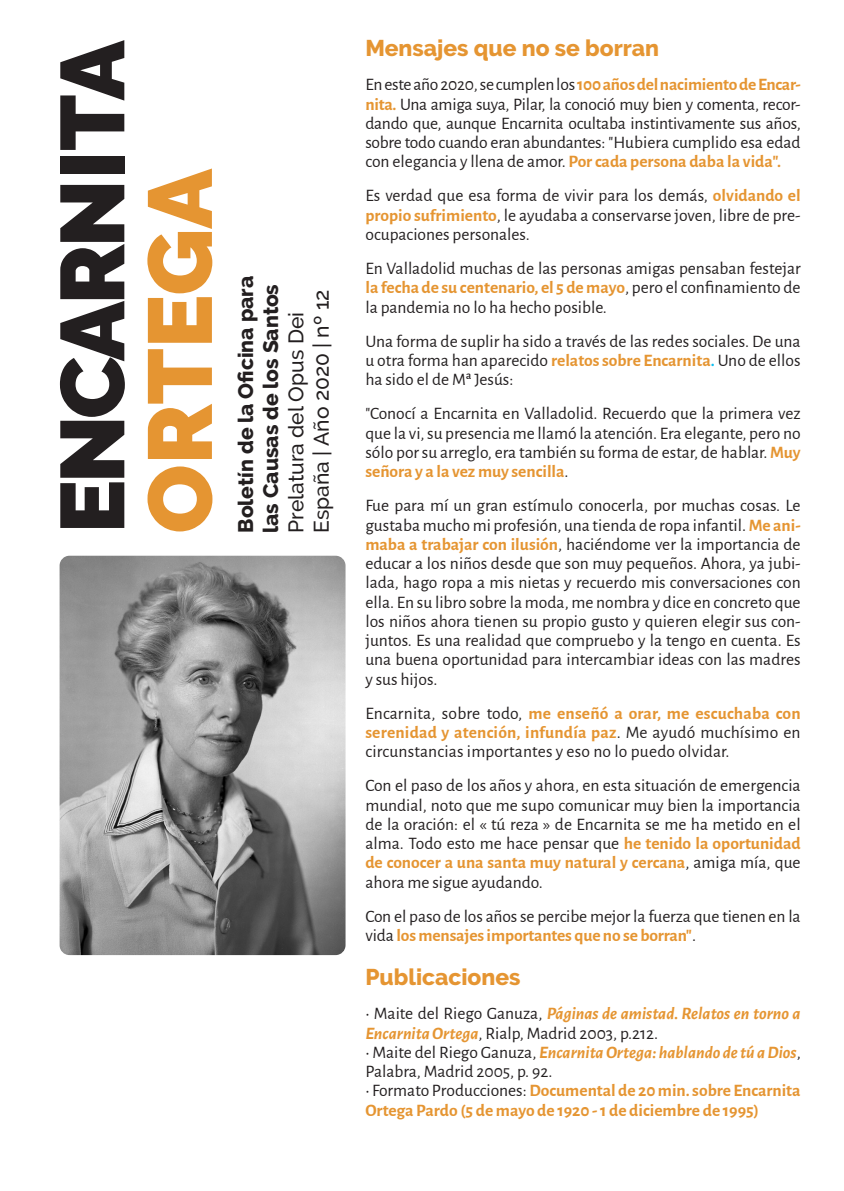
<style>
.page{position:relative;width:844px;height:1191px;background:#fff}
.page>*{position:absolute;margin:0;border:0;box-sizing:border-box;transform-origin:0 0}
.t1{font:900 90.12px "Raleway";letter-spacing:-.04em;color:#231f20}
.t2{font:900 90.12px "Raleway";color:#e59532}
.t3{font:800 22.75px "Raleway";color:#e59532}
.t4{font:800 21px/25.2px "Raleway";color:#231f20}
.t5{font:500 21px "Raleway";color:#231f20}
.t6{font:17.5px/19.2px "Alegreya Sans";color:#231f20;text-align:justify}
.t7{font:700 17.5px/19.2px "Alegreya Sans";color:#e59532}
.t8{font:italic 700 17.5px/19.2px "Alegreya Sans";color:#e59532}
.s1{font-weight:700;color:#e59532}
.s2{font-weight:700;color:#0dbff2}
.s3{font-weight:400;font-style:normal;color:#231f20}
.s4{font-weight:700;font-style:italic;color:#e59532}
.s5{font-weight:400;color:#231f20}
</style>
<div class="page">
<img style="left:60px;top:556px;width:285px;height:399px">
<p class="t1" style="left:40px;top:533px;width:495px;rotate:-90deg">ENCARNITA</p>
<p class="t2" style="left:128px;top:533px;width:366px;rotate:-90deg">ORTEGA</p>
<p class="t4" style="left:233px;top:533px;width:258px;rotate:-90deg">Boletín de la Oficina para las Causas de los Santos</p>
<p class="t5" style="left:309px;top:533px;width:245px;rotate:-90deg">España | Año 2020 | nº 12</p>
<p class="t5" style="left:284px;top:533px;width:222px;rotate:-90deg">Prelatura del Opus Dei</p>
<p class="t3" style="left:365px;top:35px;width:295px">Mensajes que no se borran</p>
<p class="t6" style="left:365px;top:74px;width:436px">En este año 2020, se cumplen los <span class="s1">100 años del nacimiento de Encar&shy;nita.</span> Una amiga suya, Pilar, la conoció muy bien y comenta, recor&shy;dando que, aunque Encarnita ocultaba instintivamente sus años, sobre todo cuando eran abundantes: "Hubiera cumplido esa edad con elegancia y llena de amor. <span class="s1">Por cada persona daba la vida".</span></p>
<p class="t6" style="left:365px;top:185px;width:436px">Es verdad que esa forma de vivir para los demás, <span class="s1">olvidando el propio sufrimiento</span>, le ayudaba a conservarse joven, libre de pre&shy;ocupaciones personales.</p>
<p class="t6" style="left:365px;top:258px;width:436px">En Valladolid muchas de las personas amigas pensaban festejar <span class="s1">la fecha de su centenario, el 5 de mayo</span>, pero el confinamiento de la pandemia no lo ha hecho posible.</p>
<p class="t6" style="left:365px;top:330px;width:436px">Una forma de suplir ha sido a través de las redes sociales. De una u otra forma han aparecido <span class="s1">relatos sobre Encarnita</span><span class="s2">.</span> Uno de ellos ha sido el de Mª Jesús:</p>
<p class="t6" style="left:365px;top:403px;width:436px">"Conocí a Encarnita en Valladolid. Recuerdo que la primera vez que la vi, su presencia me llamó la atención. Era elegante, pero no sólo por su arreglo, era también su forma de estar, de hablar. <span class="s1">Muy señora y a la vez muy sencilla</span>.</p>
<p class="t6" style="left:365px;top:495px;width:436px">Fue para mí un gran estímulo conocerla, por muchas cosas. Le gustaba mucho mi profesión, una tienda de ropa infantil. <span class="s1">Me ani&shy;maba a trabajar con ilusión</span>, haciéndome ver la importancia de educar a los niños desde que son muy pequeños. Ahora, ya jubi&shy;lada, hago ropa a mis nietas y recuerdo mis conversaciones con ella. En su libro sobre la moda, me nombra y dice en concreto que los niños ahora tienen su propio gusto y quieren elegir sus con&shy;juntos. Es una realidad que compruebo y la tengo en cuenta. Es una buena oportunidad para intercambiar ideas con las madres y sus hijos.</p>
<p class="t6" style="left:365px;top:702px;width:436px">Encarnita, sobre todo, <span class="s1">me enseñó a orar, me escuchaba con serenidad y atención, infundía paz</span>. Me ayudó muchísimo en circunstancias importantes y eso no lo puedo olvidar.</p>
<p class="t6" style="left:365px;top:775px;width:436px">Con el paso de los años y ahora, en esta situación de emergencia mundial, noto que me supo comunicar muy bien la importancia de la oración: el « tú reza » de Encarnita se me ha metido en el alma. Todo esto me hace pensar que <span class="s1">he tenido la oportunidad de conocer a una santa muy natural y cercana</span>, amiga mía, que ahora me sigue ayudando.</p>
<p class="t6" style="left:365px;top:905px;width:436px">Con el paso de los años se percibe mejor la fuerza que tienen en la vida <span class="s1">los mensajes importantes que no se borran"</span>.</p>
<p class="t3" style="left:365px;top:964px;width:157px">Publicaciones</p>
<p class="t8" style="left:365px;top:1003px;width:436px"><span class="s3">• Maite del Riego Ganuza,</span> Páginas de amistad. Relatos en torno a<br>Encarnita Ortega<span class="s3">, Rialp, Madrid 2003, p.212.</span></p>
<p class="t6" style="left:365px;top:1041px;width:436px">• Maite del Riego Ganuza, <span class="s4">Encarnita Ortega: hablando de tú a Dios</span>,<br>Palabra, Madrid 2005, p. 92.</p>
<p class="t7" style="left:365px;top:1079px;width:436px"><span class="s5">• Formato Producciones:</span>Documental de 20 min. sobre Encarnita<br>Ortega Pardo (5 de mayo de 1920 - 1 de diciembre de 1995)</p>
</div>
